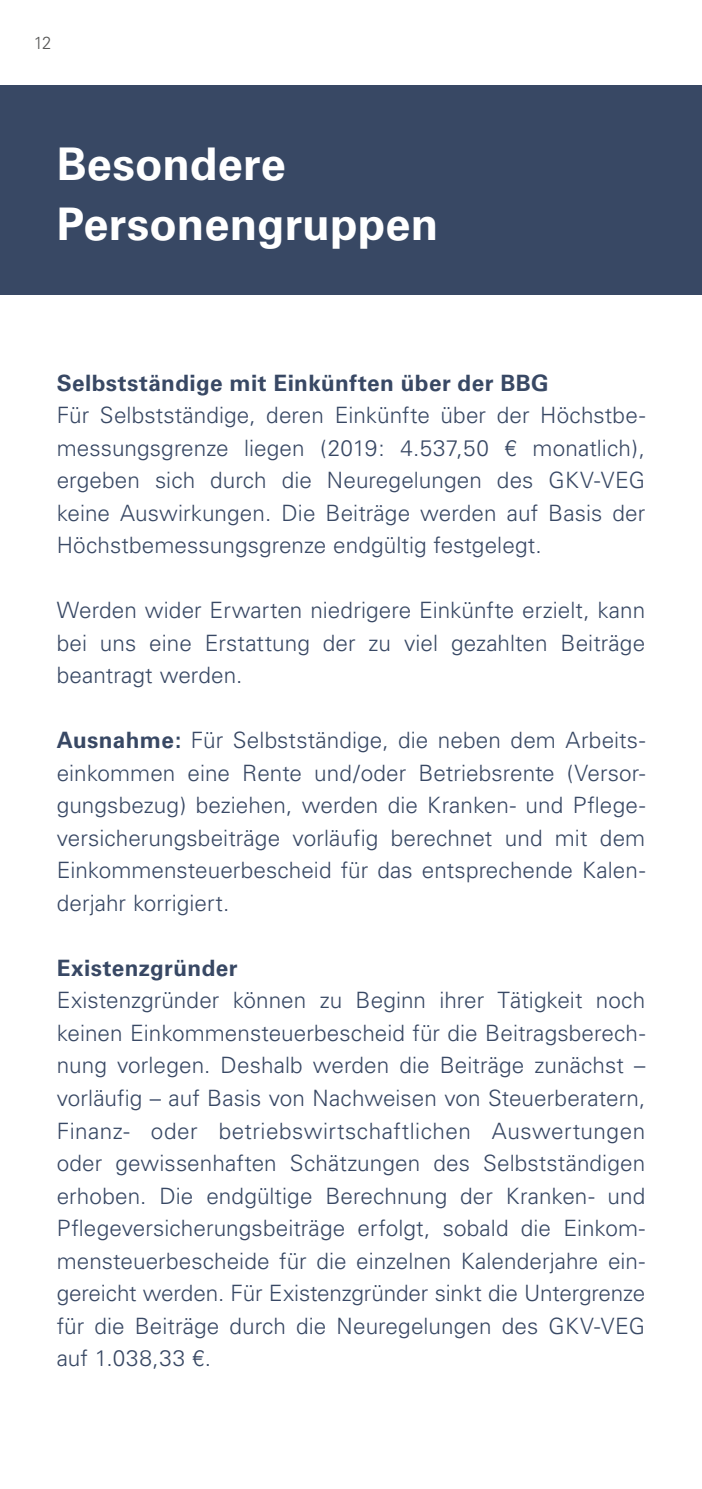
<style>
.page{position:relative;width:702px;height:1489px;background:#fff}
.page>*{position:absolute;margin:0;border:0;box-sizing:border-box;transform-origin:0 0}
.t1{font:700 45px/60px "Univers";letter-spacing:.005em;color:#fff}
.t2{font:300 22.5px/32.5px "Univers";letter-spacing:.005em;color:#384864;text-align:justify}
.t3{font:700 22.5px "Univers";letter-spacing:.02em;color:#384864}
.t4{font:300 17.5px "Univers";color:#575756;scale:.95 1}
.s1{font-weight:700}
</style>
<div class="page">
<div style="left:0;top:85px;width:702px;height:209px;background:#384864"></div>
<p class="t4" style="left:34px;top:33px;width:20px">12</p>
<h1 class="t1" style="left:57px;top:134px;width:383px">Besondere<br>Personengruppen</h1>
<p class="t3" style="left:57px;top:369px;width:493px">Selbstständige mit Einkünften über der BBG</p>
<p class="t2" style="left:57px;top:399px;width:590px">Für Selbstständige, deren Einkünfte über der Höchstbe&shy;messungsgrenze liegen (2019: 4.537,50 € monatlich), ergeben sich durch die Neuregelungen des GKV-VEG keine Auswirkungen. Die Beiträge werden auf Basis der Höchstbemessungsgrenze endgültig festgelegt.</p>
<p class="t2" style="left:57px;top:594px;width:590px">Werden wider Erwarten niedrigere Einkünfte erzielt, kann bei uns eine Erstattung der zu viel gezahlten Beiträge beantragt werden.</p>
<p class="t2" style="left:57px;top:724px;width:590px"><span class="s1">Ausnahme:</span> Für Selbstständige, die neben dem Arbeits&shy;einkommen eine Rente und/oder Betriebsrente (Versor&shy;gungsbezug) beziehen, werden die Kranken- und Pflege&shy;versicherungsbeiträge vorläufig berechnet und mit dem Einkommensteuerbescheid für das entsprechende Kalen&shy;derjahr korrigiert.</p>
<p class="t3" style="left:57px;top:954px;width:182px">Existenzgründer</p>
<p class="t2" style="left:57px;top:984px;width:590px">Existenzgründer können zu Beginn ihrer Tätigkeit noch keinen Einkommensteuerbescheid für die Beitragsberech&shy;nung vorlegen. Deshalb werden die Beiträge zunächst – vorläufig – auf Basis von Nachweisen von Steuerberatern, Finanz- oder betriebswirtschaftlichen Auswertungen oder gewissenhaften Schätzungen des Selbstständigen erhoben. Die endgültige Berechnung der Kranken- und Pflegeversicherungsbeiträge erfolgt, sobald die Einkom&shy;mensteuerbescheide für die einzelnen Kalenderjahre ein&shy;gereicht werden. Für Existenzgründer sinkt die Untergrenze für die Beiträge durch die Neuregelungen des GKV-VEG auf 1.038,33 €.</p>
</div>
